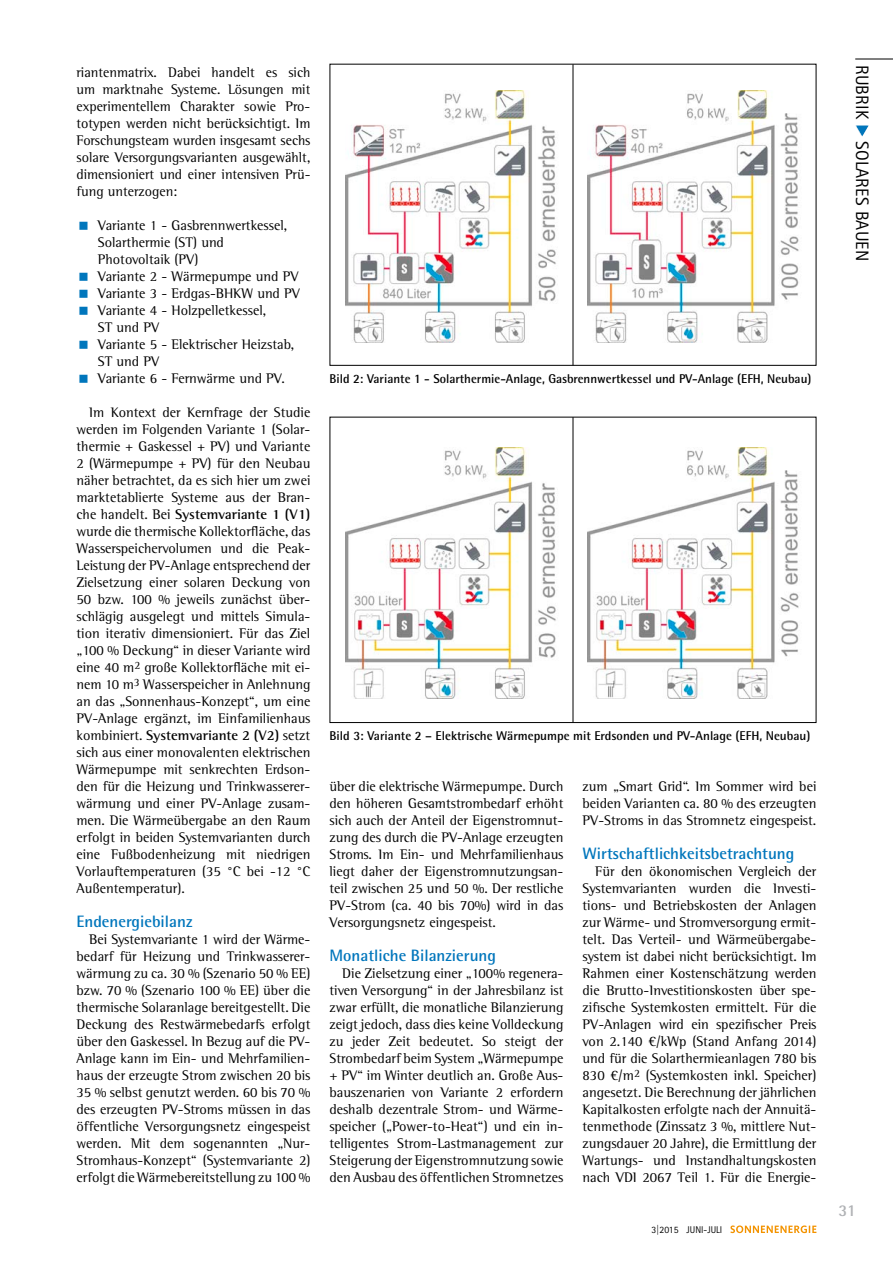
<style>
.page{position:relative;width:893px;height:1263px;background:#fff}
.page>*{position:absolute;margin:0;border:0;box-sizing:border-box;transform-origin:0 0}
.t1{font:18px "Rotis Sans Serif Std";letter-spacing:.01em;color:#000}
.t2{font:700 16.5px "Rotis Semi Sans Std";color:#0076bc}
.t3{font:700 16.5px "Rotis Semi Sans Std";color:#b0b2b5}
.t4{font:14.25px/17px "Rotis Semi Serif Std";color:#000;text-align:justify}
.t5{font:700 12.75px "Rotis Semi Sans Std";color:#000}
.t6{font:9.75px "Rotis Sans Serif Std";color:#000}
.s1{font-weight:700}
.s2{color:#0076bc}
</style>
<div class="page">
<svg style="left:730px;top:1225px;width:86px;height:8px"></svg>
<hr style="left:855px;top:59px;width:38px;height:1px;background:#000">
<svg style="left:856px;top:125px;width:13px;height:12px"></svg>
<div style="left:330px;top:64px;width:486px;height:302px;border:1px solid #000"></div>
<div style="left:330px;top:417px;width:486px;height:306px;border:1px solid #000"></div>
<img style="left:345px;top:91px;width:211px;height:252px">
<img style="left:345px;top:447px;width:211px;height:251px">
<img style="left:588px;top:91px;width:211px;height:252px">
<img style="left:588px;top:447px;width:211px;height:251px">
<hr style="left:573px;top:417px;width:1px;height:305px;background:#000">
<hr style="left:573px;top:64px;width:1px;height:301px;background:#000">
<p class="t4" style="left:77px;top:63px;width:235px">riantenmatrix. Dabei handelt es sich um marktnahe Systeme. Lösungen mit experimentellem Charakter sowie Pro&shy;totypen werden nicht berücksichtigt. Im Forschungsteam wurden insgesamt sechs solare Versorgungsvarianten ausgewählt, dimensioniert und einer intensiven Prü&shy;fung unterzogen:</p>
<p class="t4" style="left:98px;top:216px;width:204px;text-align:left">Variante 1 - Gasbrennwertkessel,<br>Solarthermie (ST) und<br>Photovoltaik (PV)<br>Variante 2 - Wärmepumpe und PV<br>Variante 3 - Erdgas-BHKW und PV<br>Variante 4 - Holzpelletkessel,<br>ST und PV<br>Variante 5 - Elektrischer Heizstab,<br>ST und PV<br>Variante 6 - Fernwärme und PV.</p>
<p class="t4" style="left:77px;top:403px;width:235px;text-indent:13px">Im Kontext der Kernfrage der Studie werden im Folgenden Variante 1 (Solar&shy;thermie + Gaskessel + PV) und Variante 2 (Wärmepumpe + PV) für den Neubau näher betrachtet, da es sich hier um zwei marktetablierte Systeme aus der Bran&shy;che handelt. Bei <span class="s1">Systemvariante 1 (V1) </span>wurde die thermische Kollektorfläche, das Wasserspeichervolumen und die Peak-Leistung der PV-Anlage entsprechend der Zielsetzung einer solaren Deckung von 50 bzw. 100 % jeweils zunächst über&shy;schlägig ausgelegt und mittels Simula&shy;tion iterativ dimensioniert. Für das Ziel „100 % Deckung“ in dieser Variante wird eine 40 m<sup>2</sup> große Kollektorfläche mit ei&shy;nem 10 m<sup>3</sup> Wasserspeicher in Anlehnung an das „Sonnenhaus-Konzept“, um eine PV-Anlage ergänzt, im Einfamilienhaus kombiniert. <span class="s1">Systemvariante 2 (V2)</span> setzt sich aus einer monovalenten elektrischen Wärmepumpe mit senkrechten Erdson&shy;den für die Heizung und Trinkwasserer&shy;wärmung und einer PV-Anlage zusam&shy;men. Die Wärmeübergabe an den Raum erfolgt in beiden Systemvarianten durch eine Fußbodenheizung mit niedrigen Vorlauftemperaturen (35 °C bei -12 °C Außentemperatur).</p>
<p class="t2" style="left:77px;top:911px;width:117px">Endenergiebilanz</p>
<p class="t4" style="left:77px;top:931px;width:235px;text-indent:13px">Bei Systemvariante 1 wird der Wärme&shy;bedarf für Heizung und Trinkwasserer&shy;wärmung zu ca. 30 % (Szenario 50 % EE) bzw. 70 % (Szenario 100 % EE) über die thermische Solaranlage bereitgestellt. Die Deckung des Restwärmebedarfs erfolgt über den Gaskessel. In Bezug auf die PV-Anlage kann im Ein- und Mehrfamilien&shy;haus der erzeugte Strom zwischen 20 bis 35 % selbst genutzt werden. 60 bis 70 % des erzeugten PV-Stroms müssen in das öffentliche Versorgungsnetz eingespeist werden. Mit dem sogenannten „Nur-Stromhaus-Konzept“ (Systemvariante 2) erfolgt die Wärmebereitstellung zu 100 %</p>
<p class="t5" style="left:330px;top:371px;width:483px">Bild 2: Variante 1 - Solarthermie-Anlage, Gasbrennwertkessel und PV-Anlage (EFH, Neubau)</p>
<p class="t5" style="left:330px;top:728px;width:482px">Bild 3: Variante 2 – Elektrische Wärmepumpe mit Erdsonden und PV-Anlage (EFH, Neubau)</p>
<p class="t4" style="left:330px;top:778px;width:235px">über die elektrische Wärmepumpe. Durch den höheren Gesamtstrombedarf erhöht sich auch der Anteil der Eigenstromnut&shy;zung des durch die PV-Anlage erzeugten Stroms. Im Ein- und Mehrfamilienhaus liegt daher der Eigenstromnutzungsan&shy;teil zwischen 25 und 50 %. Der restliche PV-Strom (ca. 40 bis 70%) wird in das Versorgungsnetz eingespeist.</p>
<p class="t2" style="left:330px;top:945px;width:168px">Monatliche Bilanzierung</p>
<p class="t4" style="left:330px;top:965px;width:235px;text-indent:13px">Die Zielsetzung einer „100% regenera&shy;tiven Versorgung“ in der Jahresbilanz ist zwar erfüllt, die monatliche Bilanzierung zeigt jedoch, dass dies keine Volldeckung zu jeder Zeit bedeutet. So steigt der Strombedarf beim System „Wärmepumpe + PV“ im Winter deutlich an. Große Aus&shy;bauszenarien von Variante 2 erfordern deshalb dezentrale Strom- und Wärme&shy;speicher („Power-to-Heat“) und ein in&shy;telligentes Strom-Lastmanagement zur Steigerung der Eigenstromnutzung sowie den Ausbau des öffentlichen Stromnetzes</p>
<p class="t4" style="left:583px;top:778px;width:235px">zum „Smart Grid“. Im Sommer wird bei beiden Varianten ca. 80 % des erzeugten PV-Stroms in das Stromnetz eingespeist.</p>
<p class="t2" style="left:583px;top:843px;width:213px">Wirtschaftlichkeitsbetrachtung</p>
<p class="t4" style="left:583px;top:863px;width:235px;text-indent:13px">Für den ökonomischen Vergleich der Systemvarianten wurden die Investi&shy;tions- und Betriebskosten der Anlagen zur Wärme- und Stromversorgung ermit&shy;telt. Das Verteil- und Wärmeübergabe&shy;system ist dabei nicht berücksichtigt. Im Rahmen einer Kostenschätzung werden die Brutto-Investitionskosten über spe&shy;zifische Systemkosten ermittelt. Für die PV-Anlagen wird ein spezifischer Preis von 2.140 €/kWp (Stand Anfang 2014) und für die Solarthermieanlagen 780 bis 830 €/m<sup>2</sup> (Systemkosten inkl. Speicher) angesetzt. Die Berechnung der jährlichen Kapitalkosten erfolgte nach der Annuitä&shy;tenmethode (Zinssatz 3 %, mittlere Nut&shy;zungsdauer 20 Jahre), die Ermittlung der Wartungs- und Instandhaltungskosten nach VDI 2067 Teil 1. Für die Energie-</p>
<p class="t6" style="left:651px;top:1223px;width:72px">3|2015 JUNI-JULI</p>
<p class="t1" style="left:873px;top:65px;width:195px;rotate:90deg">RU BRI K <span class="s2">◆</span> SOLARES BAU EN</p>
<p class="t3" style="left:839px;top:1200px;width:19px">31</p>
</div>
